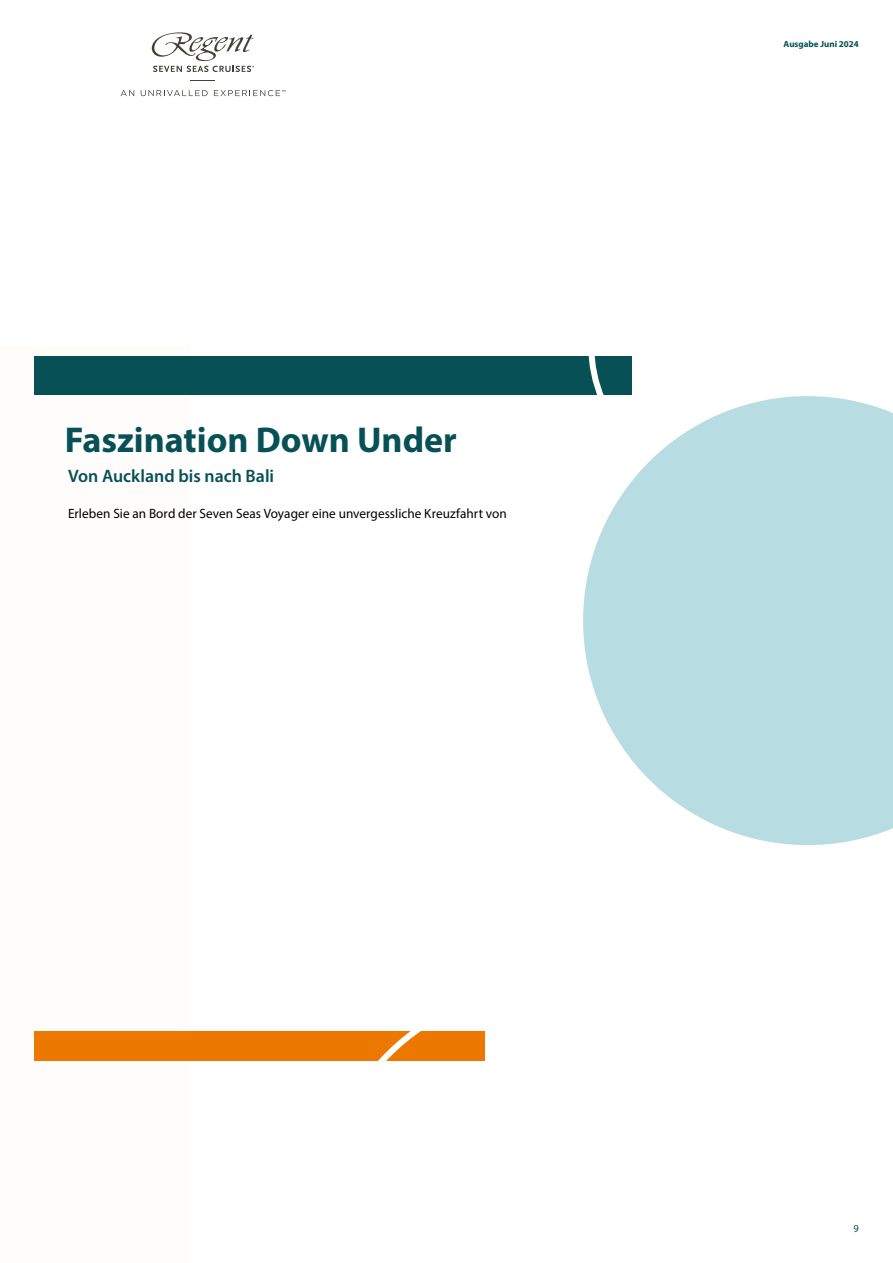
<style>
.page{position:relative;width:893px;height:1263px;background:#fff}
.page>*{position:absolute;margin:0;border:0;box-sizing:border-box;transform-origin:0 0}
.t1{font:700 36px "Myriad Pro";color:#075156}
.t2{font:600 18px "Myriad Pro";color:#075156}
.t3{font:13.5px "Myriad Pro";letter-spacing:.005em;color:#000}
.t4{font:10.5px "Myriad Pro";color:#075156}
.t5{font:700 9px "Myriad Pro";color:#075156}
</style>
<div class="page">
<svg style="left:152px;top:32px;width:102px;height:40px"></svg>
<svg style="left:121px;top:90px;width:13px;height:6px"></svg>
<svg style="left:141px;top:90px;width:67px;height:6px"></svg>
<svg style="left:214px;top:90px;width:71px;height:6px"></svg>
<div style="left:0;top:345px;width:189px;height:918px;background:#fefdfb"></div>
<div style="left:34px;top:1031px;width:451px;height:30px;background:#ed7801"></div>
<div style="left:34px;top:356px;width:597px;height:38px;background:#075156"></div>
<svg style="left:577px;top:390px;width:316px;height:455px"></svg>
<h1 class="t1" style="left:65px;top:416px;width:393px">Faszination Down Under</h1>
<h2 class="t2" style="left:68px;top:465px;width:208px">Von Auckland bis nach Bali</h2>
<p class="t3" style="left:68px;top:505px;width:440px">Erleben Sie an Bord der Seven Seas Voyager eine unvergessliche Kreuzfahrt von</p>
<p class="t5" style="left:783px;top:38px;width:77px">Ausgabe Juni 2024</p>
<p class="t4" style="left:854px;top:1222px;width:7px">9</p>
</div>
